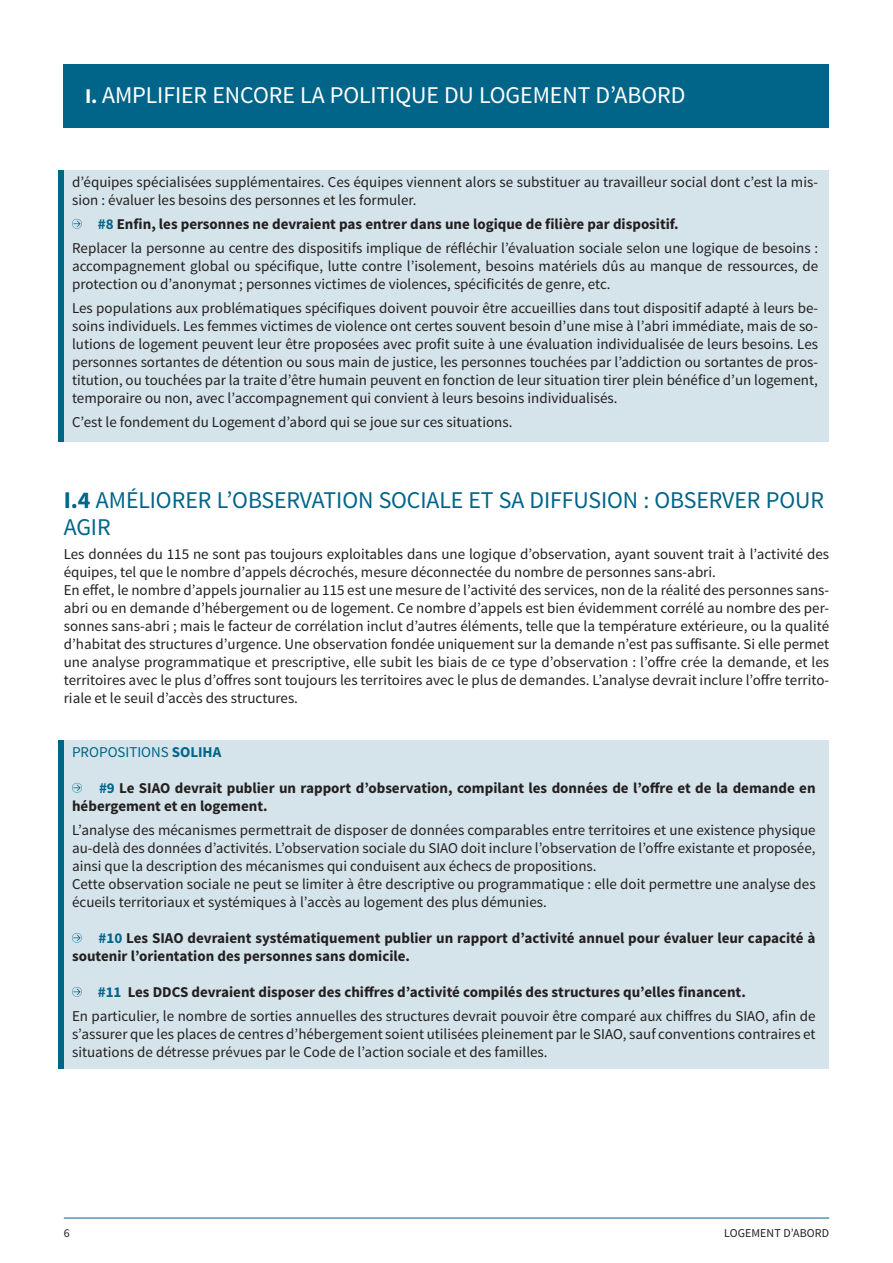
<style>
.page{position:relative;width:893px;height:1263px;background:#fff}
.page>*{position:absolute;margin:0;border:0;box-sizing:border-box;transform-origin:0 0}
.TITRE_2{font:24px/27px "Source Sans Pro";letter-spacing:-.005em;color:#006589}
.TITRE_1{font:24px "Source Sans Pro";letter-spacing:-.005em;color:#fff}
.t1{font:15px/18px "Source Sans Pro";color:#231f20;text-align:justify}
.t2{font:700 15px/18px "Source Sans Pro";color:#231f20}
.t3{font:15px "Source Sans Pro";color:#006589}
.t4{font:12px "Source Sans Pro";letter-spacing:.01em;color:#231f20}
.s1{font-weight:700;font-size:21px}
.s2{color:#006589}
.s3{font-weight:700}
</style>
<div class="page">
<hr style="left:64px;top:1218px;width:765px;height:1px;background:#006589">
<div style="left:64px;top:740px;width:765px;height:328px;background:#d5e4ea"></div>
<div style="left:64px;top:170px;width:765px;height:272px;background:#d5e4ea"></div>
<svg style="left:72px;top:219px;width:10px;height:10px"></svg>
<svg style="left:72px;top:783px;width:10px;height:10px"></svg>
<svg style="left:72px;top:933px;width:10px;height:10px"></svg>
<svg style="left:72px;top:987px;width:10px;height:10px"></svg>
<div style="left:58px;top:171px;width:6px;height:271px;background:#006589"></div>
<div style="left:58px;top:740px;width:6px;height:328px;background:#006589"></div>
<div style="left:64px;top:64px;width:765px;height:64px;background:#006589"></div>
<p class="TITRE_1" style="left:85px;top:80px;width:602px"><span class="s1">I.</span> AMPLIFIER ENCORE LA POLITIQUE DU LOGEMENT D’ABORD</p>
<p class="t1" style="left:72px;top:173px;width:748px">d’équipes spécialisées supplémentaires. Ces équipes viennent alors se substituer au travailleur social dont c’est la mis&shy;sion : évaluer les besoins des personnes et les formuler.</p>
<p class="t2" style="left:98px;top:215px;width:582px"><span class="s2">#8</span> Enfin, les personnes ne devraient pas entrer dans une logique de filière par dispositif.</p>
<p class="t1" style="left:72px;top:239px;width:748px">Replacer la personne au centre des dispositifs implique de réfléchir l’évaluation sociale selon une logique de besoins : accompagnement global ou spécifique, lutte contre l’isolement, besoins matériels dûs au manque de ressources, de protection ou d’anonymat ; personnes victimes de violences, spécificités de genre, etc.</p>
<p class="t1" style="left:72px;top:299px;width:748px">Les populations aux problématiques spécifiques doivent pouvoir être accueillies dans tout dispositif adapté à leurs be&shy;soins individuels. Les femmes victimes de violence ont certes souvent besoin d’une mise à l’abri immédiate, mais de so&shy;lutions de logement peuvent leur être proposées avec profit suite à une évaluation individualisée de leurs besoins. Les personnes sortantes de détention ou sous main de justice, les personnes touchées par l’addiction ou sortantes de pros&shy;titution, ou touchées par la traite d’être humain peuvent en fonction de leur situation tirer plein bénéfice d’un logement, temporaire ou non, avec l’accompagnement qui convient à leurs besoins individualisés.</p>
<p class="t1" style="left:72px;top:413px;width:442px">C’est le fondement du Logement d’abord qui se joue sur ces situations.</p>
<p class="TITRE_2" style="left:64px;top:487px;width:762px"><span class="s3">I.4</span> AMÉLIORER L’OBSERVATION SOCIALE ET SA DIFFUSION : OBSERVER POUR<br>AGIR</p>
<p class="t1" style="left:64px;top:545px;width:767px">Les données du 115 ne sont pas toujours exploitables dans une logique d’observation, ayant souvent trait à l’activité des équipes, tel que le nombre d’appels décrochés, mesure déconnectée du nombre de personnes sans-abri.</p>
<p class="t1" style="left:64px;top:581px;width:767px">En effet, le nombre d’appels journalier au 115 est une mesure de l’activité des services, non de la réalité des personnes sans&shy;abri ou en demande d’hébergement ou de logement. Ce nombre d’appels est bien évidemment corrélé au nombre des per&shy;sonnes sans-abri ; mais le facteur de corrélation inclut d’autres éléments, telle que la température extérieure, ou la qualité d’habitat des structures d’urgence. Une observation fondée uniquement sur la demande n’est pas suffisante. Si elle permet une analyse programmatique et prescriptive, elle subit les biais de ce type d’observation : l’offre crée la demande, et les territoires avec le plus d’offres sont toujours les territoires avec le plus de demandes. L’analyse devrait inclure l’offre territo&shy;riale et le seuil d’accès des structures.</p>
<p class="t3" style="left:72px;top:742px;width:151px">PROPOSITIONS <span class="s3">SOLIHA</span></p>
<p class="t2" style="left:72px;top:779px;width:745px;text-indent:27px"><span class="s2">#9</span> Le SIAO devrait publier un rapport d’observation, compilant les données de l’offre et de la demande en hébergement et en logement.</p>
<p class="t1" style="left:72px;top:821px;width:745px">L’analyse des mécanismes permettrait de disposer de données comparables entre territoires et une existence physique au-delà des données d’activités. L’observation sociale du SIAO doit inclure l’observation de l’offre existante et proposée, ainsi que la description des mécanismes qui conduisent aux échecs de propositions.</p>
<p class="t1" style="left:72px;top:875px;width:745px">Cette observation sociale ne peut se limiter à être descriptive ou programmatique : elle doit permettre une analyse des écueils territoriaux et systémiques à l’accès au logement des plus démunies.</p>
<p class="t2" style="left:72px;top:929px;width:745px;text-indent:27px"><span class="s2">#10</span> Les SIAO devraient systématiquement publier un rapport d’activité annuel pour évaluer leur capacité à soutenir l’orientation des personnes sans domicile.</p>
<p class="t2" style="left:98px;top:983px;width:650px"><span class="s2">#11</span> Les DDCS devraient disposer des chiffres d’activité compilés des structures qu’elles financent.</p>
<p class="t1" style="left:72px;top:1007px;width:745px">En particulier, le nombre de sorties annuelles des structures devrait pouvoir être comparé aux chiffres du SIAO, afin de s’assurer que les places de centres d’hébergement soient utilisées pleinement par le SIAO, sauf conventions contraires et situations de détresse prévues par le Code de l’action sociale et des familles.</p>
<p class="t4" style="left:64px;top:1226px;width:7px">6</p>
<p class="t4" style="left:724px;top:1226px;width:107px">LOGEMENT D’ABORD</p>
</div>
